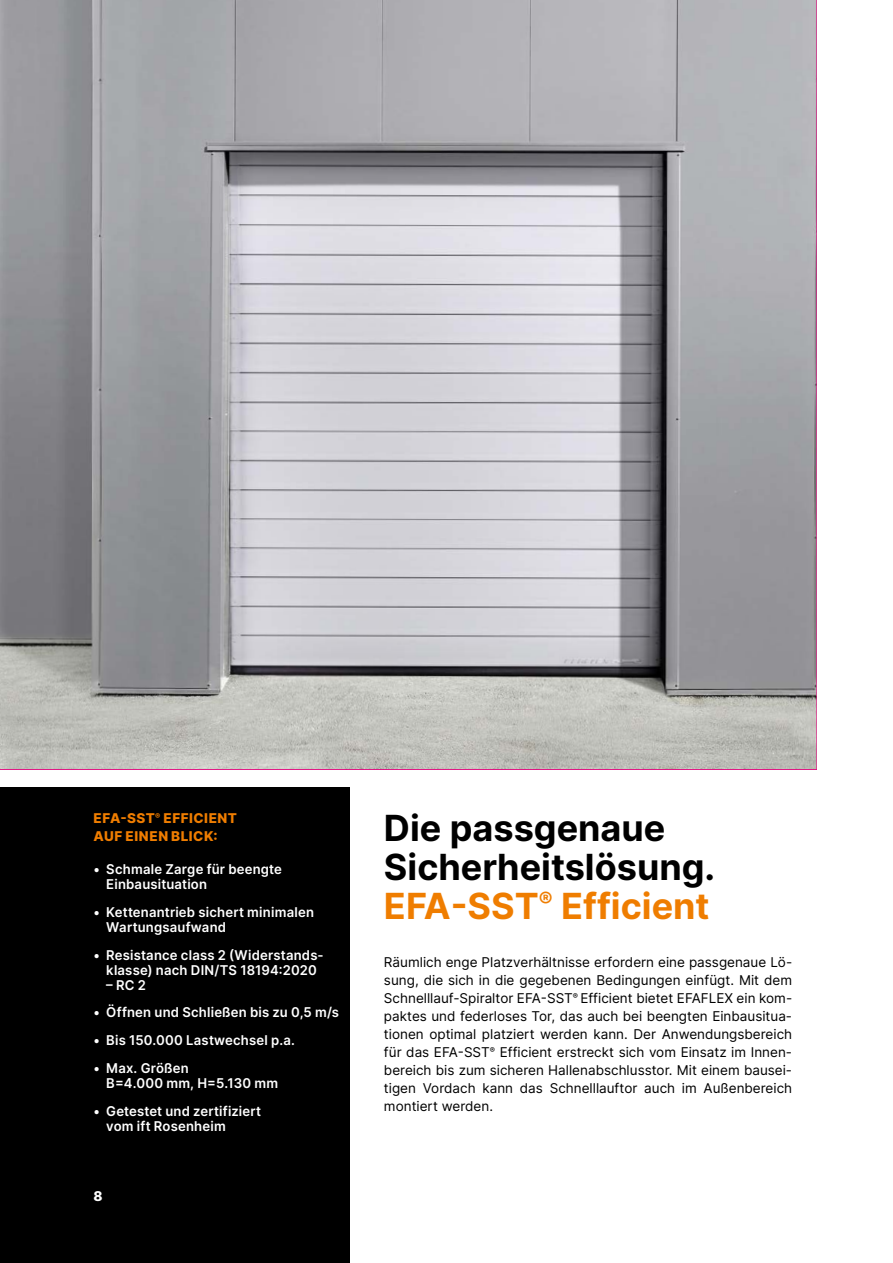
<style>
.page{position:relative;width:893px;height:1263px;background:#fff}
.page>*{position:absolute;margin:0;border:0;box-sizing:border-box;transform-origin:0 0}
.t1{font:700 36px/39px "Inter";color:#000}
.t2{font:13.5px/18px "Inter";color:#000;text-align:justify}
.t3{font:600 13.5px/15px "Inter";letter-spacing:.015em;color:#fff}
.t4{font:800 13.5px/18px "Inter";letter-spacing:.035em;color:#ef7d00}
.t5{font:800 13.5px "Inter";color:#fff}
.s1{color:#ef7d00}
</style>
<div class="page">
<div style="left:0;top:787px;width:349px;height:476px;background:#000"></div>
<img style="left:0;top:0;width:816px;height:769px">
<p class="t4" style="left:94px;top:809px;width:145px">EFA-SST<sup>®</sup> EFFICIENT<br>AUF EINEN BLICK:</p>
<p class="t3" style="left:106px;top:861px;width:177px;text-indent:-13px">• Schmale Zarge für beengte<br>Einbausituation</p>
<p class="t3" style="left:106px;top:904px;width:209px;text-indent:-13px">• Kettenantrieb sichert minimalen<br>Wartungsaufwand</p>
<p class="t3" style="left:94px;top:947px;width:232px;text-align:center">• Resistance class 2 (Widerstands&shy;klasse) nach DIN/TS 18194:2020</p>
<p class="t3" style="left:106px;top:977px;width:41px">– RC 2</p>
<p class="t3" style="left:94px;top:1005px;width:247px">• Öffnen und Schließen bis zu 0,5 m/s</p>
<p class="t3" style="left:94px;top:1032px;width:203px">• Bis 150.000 Lastwechsel p.a.</p>
<p class="t3" style="left:106px;top:1060px;width:173px;text-indent:-13px">• Max. Größen<br>B=4.000 mm, H=5.130 mm</p>
<p class="t3" style="left:106px;top:1103px;width:156px;text-indent:-13px">• Getestet und zertifiziert vom ift Rosenheim</p>
<p class="t5" style="left:94px;top:1186px;width:11px">8</p>
<h1 class="t1" style="left:384px;top:807px;width:333px">Die passgenaue<br>Sicherheitslösung.<br><span class="s1">EFA-SST</span><sup>®</sup> <span class="s1">Efficient</span></h1>
<p class="t2" style="left:384px;top:953px;width:410px">Räumlich enge Platzverhältnisse erfordern eine passgenaue Lö&shy;sung, die sich in die gegebenen Bedingungen einfügt. Mit dem Schnelllauf-Spiraltor EFA-SST<sup>®</sup> Efficient bietet EFAFLEX ein kom&shy;paktes und federloses Tor, das auch bei beengten Einbausitua&shy;tionen optimal platziert werden kann. Der Anwendungsbereich für das EFA-SST<sup>®</sup> Efficient erstreckt sich vom Einsatz im Innen&shy;bereich bis zum sicheren Hallenabschlusstor. Mit einem bausei&shy;tigen Vordach kann das Schnelllauftor auch im Außenbereich montiert werden.</p>
</div>
